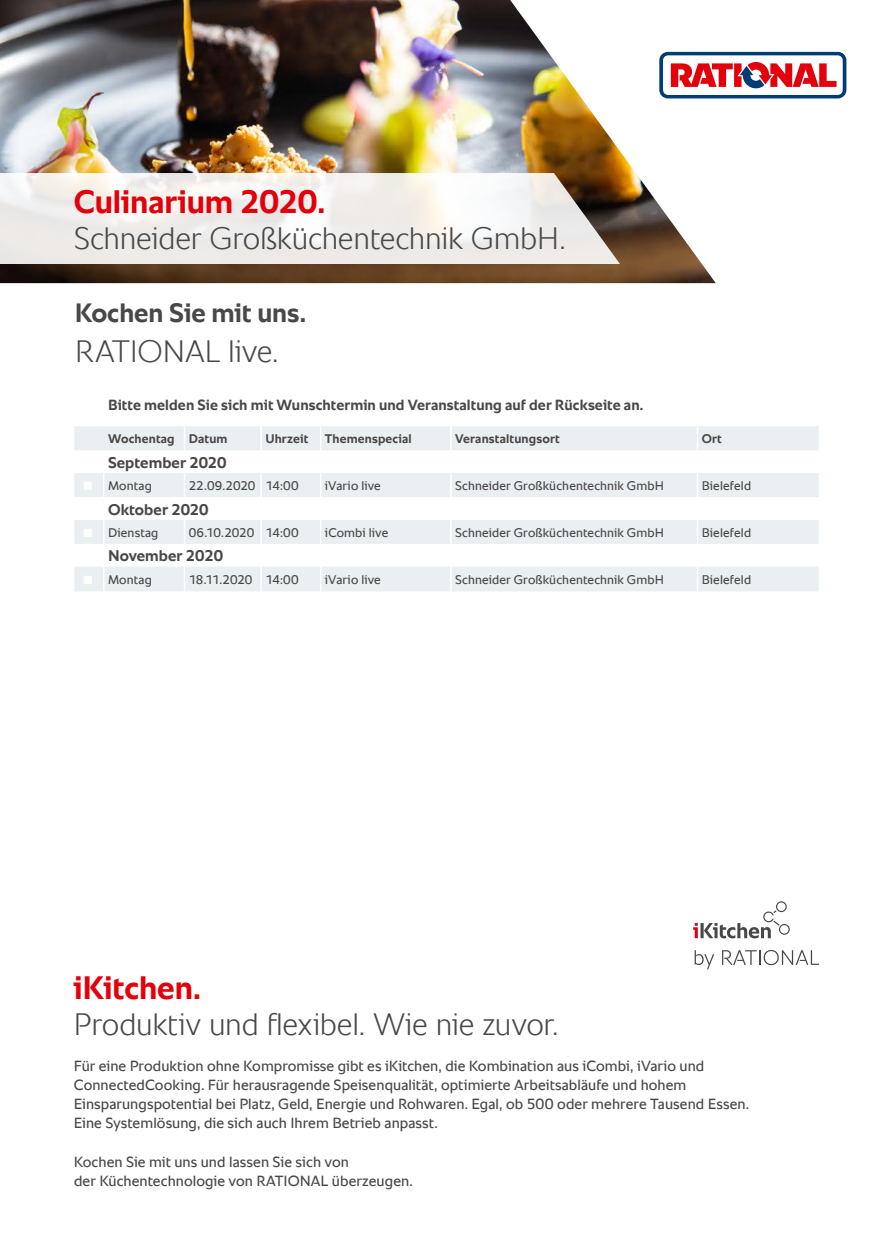
<style>
.page{position:relative;width:893px;height:1251px;background:#fff}
.page>*{position:absolute;margin:0;border:0;box-sizing:border-box;transform-origin:0 0}
.t1{font:700 33px "RATIONAL Sans TT";letter-spacing:-.005em;color:#e3000b}
.t2{font:300 31.5px "RATIONAL Sans TT";letter-spacing:-.01em;color:#484847}
.t3{font:700 27px "RATIONAL Sans TT";color:#484847}
.t4{font:700 15.75px "RATIONAL Sans TT";letter-spacing:.005em;color:#484847}
.t5{font:15px/19.2px "RATIONAL Sans TT";letter-spacing:.005em;color:#484847}
.t6{font:700 15px "RATIONAL Sans TT";letter-spacing:.005em;color:#484847}
.t7{font:12.75px "RATIONAL Sans TT";letter-spacing:.01em;color:#484847}
.t8{font:700 12.75px "RATIONAL Sans TT";letter-spacing:.015em;color:#484847}
.t9{font:12.75px "RATIONAL Sans TT";letter-spacing:-.015em;color:#484847}
.s1{font-size:12px;color:#fff}
</style>
<div class="page">
<svg style="left:716px;top:52px;width:130px;height:46px"></svg>
<img style="left:0;top:0;width:716px;height:283px">
<svg style="left:0;top:173px;width:620px;height:91px;fill:#eeebe8"></svg>
<div style="left:74px;top:426px;width:745px;height:165px;background:#eaeff2"></div>
<svg style="left:74px;top:451px;width:745px;height:114px"></svg>
<svg style="left:184px;top:426px;width:1px;height:24px"></svg>
<hr style="left:260px;top:426px;width:2px;height:24px;background:#fff">
<hr style="left:450px;top:426px;width:2px;height:24px;background:#fff">
<hr style="left:74px;top:450px;width:30px;height:1px;background:#fff">
<hr style="left:104px;top:450px;width:81px;height:1px;background:#fff">
<hr style="left:185px;top:450px;width:76px;height:1px;background:#fff">
<hr style="left:261px;top:450px;width:60px;height:1px;background:#fff">
<hr style="left:260px;top:451px;width:2px;height:20px;background:#fff">
<hr style="left:321px;top:450px;width:130px;height:1px;background:#fff">
<hr style="left:451px;top:450px;width:246px;height:1px;background:#fff">
<hr style="left:450px;top:451px;width:2px;height:20px;background:#fff">
<hr style="left:697px;top:450px;width:122px;height:1px;background:#fff">
<hr style="left:74px;top:471px;width:30px;height:2px;background:#fff">
<hr style="left:185px;top:471px;width:76px;height:2px;background:#fff">
<hr style="left:261px;top:471px;width:60px;height:2px;background:#fff">
<hr style="left:260px;top:473px;width:2px;height:24px;background:#fff">
<hr style="left:321px;top:471px;width:130px;height:2px;background:#fff">
<hr style="left:451px;top:471px;width:246px;height:2px;background:#fff">
<hr style="left:450px;top:473px;width:2px;height:24px;background:#fff">
<hr style="left:697px;top:471px;width:122px;height:2px;background:#fff">
<hr style="left:74px;top:497px;width:30px;height:1px;background:#fff">
<hr style="left:104px;top:497px;width:81px;height:1px;background:#fff">
<hr style="left:185px;top:497px;width:76px;height:1px;background:#fff">
<hr style="left:261px;top:497px;width:60px;height:1px;background:#fff">
<hr style="left:260px;top:498px;width:2px;height:20px;background:#fff">
<hr style="left:321px;top:497px;width:130px;height:1px;background:#fff">
<hr style="left:451px;top:497px;width:246px;height:1px;background:#fff">
<hr style="left:450px;top:498px;width:2px;height:20px;background:#fff">
<hr style="left:697px;top:497px;width:122px;height:1px;background:#fff">
<hr style="left:74px;top:518px;width:30px;height:1px;background:#fff">
<hr style="left:185px;top:518px;width:76px;height:1px;background:#fff">
<hr style="left:261px;top:518px;width:60px;height:1px;background:#fff">
<hr style="left:260px;top:519px;width:2px;height:25px;background:#fff">
<hr style="left:321px;top:518px;width:130px;height:1px;background:#fff">
<hr style="left:451px;top:518px;width:246px;height:1px;background:#fff">
<hr style="left:450px;top:519px;width:2px;height:25px;background:#fff">
<hr style="left:697px;top:518px;width:122px;height:1px;background:#fff">
<hr style="left:74px;top:544px;width:30px;height:1px;background:#fff">
<hr style="left:104px;top:544px;width:81px;height:1px;background:#fff">
<hr style="left:185px;top:544px;width:76px;height:1px;background:#fff">
<hr style="left:261px;top:544px;width:60px;height:1px;background:#fff">
<hr style="left:260px;top:545px;width:2px;height:20px;background:#fff">
<hr style="left:321px;top:544px;width:130px;height:1px;background:#fff">
<hr style="left:451px;top:544px;width:246px;height:1px;background:#fff">
<hr style="left:450px;top:545px;width:2px;height:20px;background:#fff">
<hr style="left:697px;top:544px;width:122px;height:1px;background:#fff">
<hr style="left:74px;top:565px;width:30px;height:1px;background:#fff">
<hr style="left:185px;top:565px;width:76px;height:1px;background:#fff">
<hr style="left:261px;top:565px;width:60px;height:1px;background:#fff">
<hr style="left:260px;top:566px;width:2px;height:25px;background:#fff">
<hr style="left:321px;top:565px;width:130px;height:1px;background:#fff">
<svg style="left:320px;top:426px;width:1px;height:165px"></svg>
<hr style="left:451px;top:565px;width:246px;height:1px;background:#fff">
<hr style="left:450px;top:566px;width:2px;height:25px;background:#fff">
<hr style="left:697px;top:565px;width:122px;height:1px;background:#fff">
<svg style="left:697px;top:426px;width:1px;height:165px"></svg>
<hr style="left:104px;top:471px;width:81px;height:2px;background:#fff">
<svg style="left:184px;top:473px;width:1px;height:24px"></svg>
<hr style="left:104px;top:518px;width:81px;height:1px;background:#fff">
<svg style="left:184px;top:519px;width:1px;height:25px"></svg>
<hr style="left:104px;top:565px;width:81px;height:1px;background:#fff">
<svg style="left:103px;top:451px;width:1px;height:140px"></svg>
<svg style="left:184px;top:566px;width:1px;height:25px"></svg>
<svg style="left:695px;top:950px;width:19px;height:19px"></svg>
<svg style="left:722px;top:950px;width:97px;height:14px"></svg>
<svg style="left:693px;top:901px;width:97px;height:37px"></svg>
<h1 class="t1" style="left:74px;top:178px;width:253px">Culinarium 2020.</h1>
<h2 class="t2" style="left:74px;top:216px;width:493px">Schneider Großküchentechnik GmbH.</h2>
<h3 class="t3" style="left:75px;top:293px;width:233px">Kochen Sie mit uns.</h3>
<h2 class="t2" style="left:75px;top:328px;width:205px">RATIONAL live.</h2>
<p class="t6" style="left:108px;top:394px;width:537px">Bitte melden Sie sich mit Wunschtermin und Veranstaltung auf der Rückseite an.</p>
<p class="t8" style="left:108px;top:429px;width:121px">Wochentag Datum</p>
<p class="t8" style="left:265px;top:429px;width:44px">Uhrzeit</p>
<p class="t8" style="left:325px;top:429px;width:88px">Themenspecial</p>
<p class="t8" style="left:455px;top:429px;width:106px">Veranstaltungsort</p>
<p class="t8" style="left:702px;top:429px;width:22px">Ort</p>
<p class="t4" style="left:108px;top:451px;width:120px">September 2020</p>
<p class="t7" style="left:83px;top:476px;width:70px"><span class="s1">■</span> Montag</p>
<p class="t7" style="left:189px;top:476px;width:111px">22.09.2020 14:00</p>
<p class="t7" style="left:325px;top:476px;width:57px">iVario live</p>
<p class="t7" style="left:455px;top:476px;width:210px">Schneider Großküchentechnik GmbH</p>
<p class="t7" style="left:702px;top:476px;width:51px">Bielefeld</p>
<p class="t4" style="left:108px;top:498px;width:102px">Oktober 2020</p>
<p class="t7" style="left:83px;top:523px;width:77px"><span class="s1">■</span> Dienstag</p>
<p class="t7" style="left:189px;top:523px;width:111px">06.10.2020 14:00</p>
<p class="t7" style="left:325px;top:523px;width:65px">iCombi live</p>
<p class="t7" style="left:455px;top:523px;width:210px">Schneider Großküchentechnik GmbH</p>
<p class="t7" style="left:702px;top:523px;width:51px">Bielefeld</p>
<p class="t4" style="left:108px;top:544px;width:117px">November 2020</p>
<p class="t7" style="left:83px;top:570px;width:70px"><span class="s1">■</span> Montag</p>
<p class="t9" style="left:189px;top:570px;width:111px">18.11.2020 14:00</p>
<p class="t7" style="left:325px;top:570px;width:57px">iVario live</p>
<p class="t7" style="left:455px;top:570px;width:210px">Schneider Großküchentechnik GmbH</p>
<p class="t7" style="left:702px;top:570px;width:51px">Bielefeld</p>
<h1 class="t1" style="left:74px;top:964px;width:129px">iKitchen.</h1>
<h2 class="t2" style="left:74px;top:1001px;width:486px">Produktiv und flexibel. Wie nie zuvor.</h2>
<p class="t5" style="left:74px;top:1055px;width:677px">Für eine Produktion ohne Kompromisse gibt es iKitchen, die Kombination aus iCombi, iVario und ConnectedCooking. Für herausragende Speisenqualität, optimierte Arbeitsabläufe und hohem Einsparungspotential bei Platz, Geld, Energie und Rohwaren. Egal, ob 500 oder mehrere Tausend Essen.<br>Eine Systemlösung, die sich auch Ihrem Betrieb anpasst.</p>
<p class="t5" style="left:74px;top:1151px;width:340px">Kochen Sie mit uns und lassen Sie sich von<br>der Küchentechnologie von RATIONAL überzeugen.</p>
</div>
